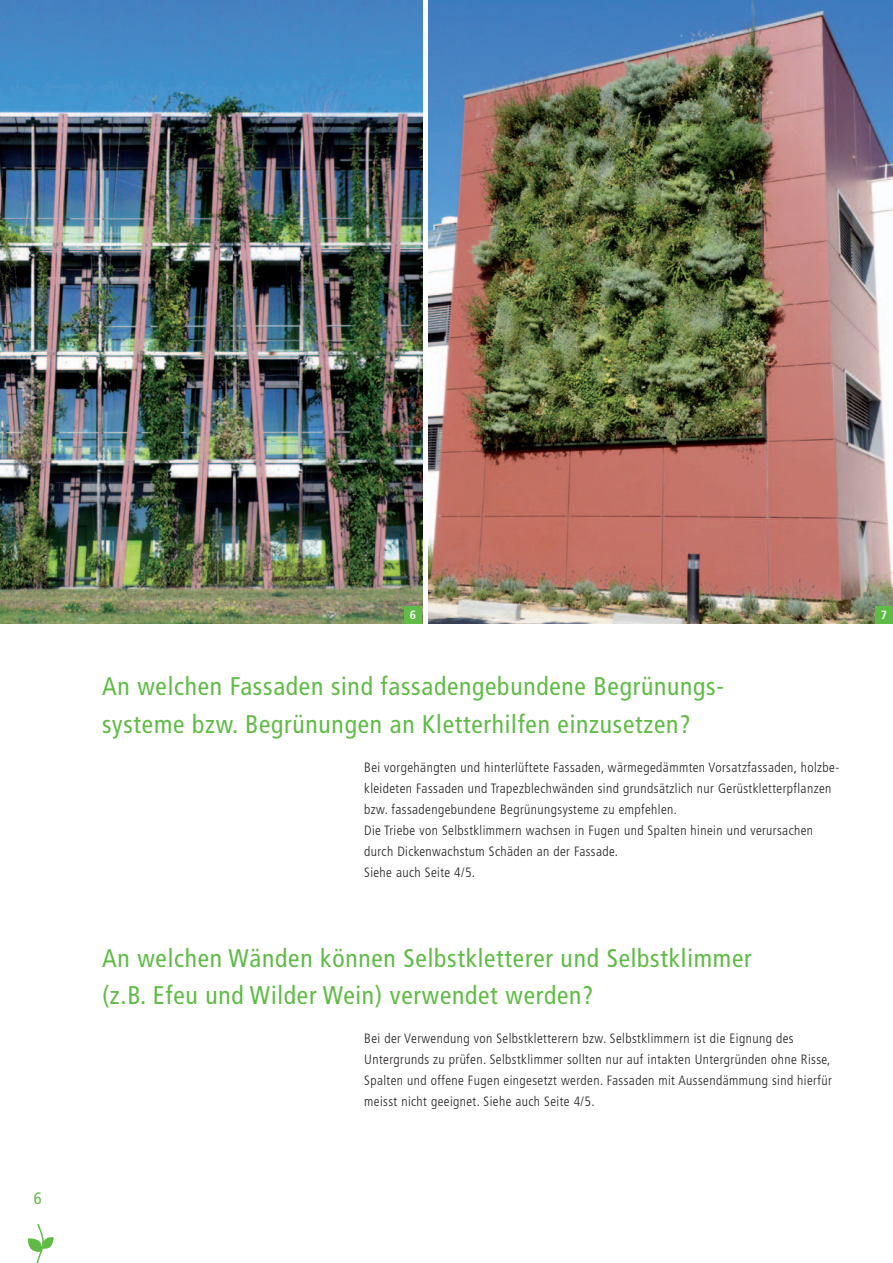
<style>
.page{position:relative;width:893px;height:1263px;background:#fff}
.page>*{position:absolute;margin:0;border:0;box-sizing:border-box;transform-origin:0 0}
.t1{font:condensed 25.5px/37.5px "Frutiger";letter-spacing:.03em;color:#60bb46}
.t2{font:condensed 16.5px "Frutiger";color:#60bb46}
.t3{font:300 condensed 13.5px/21px "Frutiger";letter-spacing:.03em;color:#231f20}
.t4{font:700 condensed 12px "Frutiger";color:#fff}
</style>
<div class="page">
<img style="left:0;top:0;width:422px;height:624px">
<img style="left:428px;top:0;width:465px;height:624px">
<div style="left:876px;top:606px;width:17px;height:18px;background:#60bb46"></div>
<svg style="left:28px;top:1224px;width:26px;height:39px"></svg>
<div style="left:405px;top:606px;width:17px;height:18px;background:#60bb46"></div>
<p class="t2" style="left:34px;top:1188px;width:9px">6</p>
<p class="t4" style="left:410px;top:608px;width:8px">6</p>
<p class="t4" style="left:881px;top:608px;width:8px">7</p>
<h1 class="t1" style="left:102px;top:668px;width:623px">An welchen Fassaden sind fassadengebundene Begrünungs&shy;systeme bzw. Begrünungen an Kletterhilfen einzusetzen?</h1>
<p class="t3" style="left:364px;top:757px;width:477px">Bei vorgehängten und hinterlüftete Fassaden, wärmegedämmten Vorsatzfassaden, holzbe&shy;kleideten Fassaden und Trapezblechwänden sind grundsätzlich nur Gerüstkletterpflanzen bzw. fassadengebundene Begrünungsysteme zu empfehlen.<br>Die Triebe von Selbstklimmern wachsen in Fugen und Spalten hinein und verursachen durch Dickenwachstum Schäden an der Fassade.<br>Siehe auch Seite 4/5.</p>
<h1 class="t1" style="left:102px;top:939px;width:651px">An welchen Wänden können Selbstkletterer und Selbstklimmer (z.B. Efeu und Wilder Wein) verwendet werden?</h1>
<p class="t3" style="left:364px;top:1028px;width:469px">Bei der Verwendung von Selbstkletterern bzw. Selbstklimmern ist die Eignung des Untergrunds zu prüfen. Selbstklimmer sollten nur auf intakten Untergründen ohne Risse, Spalten und offene Fugen eingesetzt werden. Fassaden mit Aussendämmung sind hierfür meisst nicht geeignet. Siehe auch Seite 4/5.</p>
</div>
